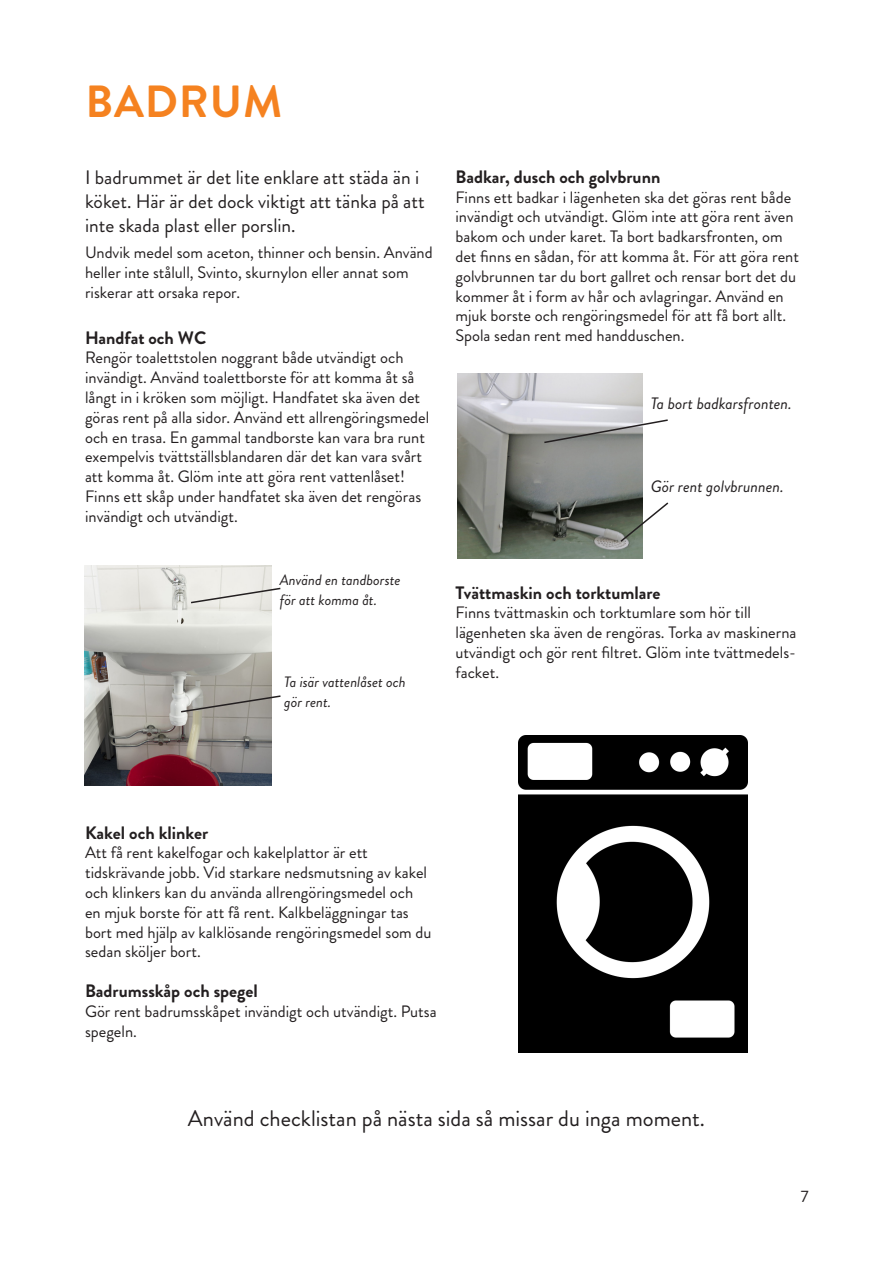
<style>
.page{position:relative;width:893px;height:1263px;background:#fff}
.page>*{position:absolute;margin:0;border:0;box-sizing:border-box;transform-origin:0 0}
.Rubrik_versal{font:700 45px "Brandon Grotesque";letter-spacing:.02em;color:#f58220}
.Mellanrubrik{font:22.5px "Brandon Grotesque";color:#231f20}
.Ingress{font:19.5px/24px "Brandon Grotesque";color:#231f20}
.Mellanrubrik-2{font:700 18px "Brandon Grotesque";color:#231f20}
.Brödtext_första{font:700 18px "Brandon Grotesque";color:#231f20}
.Brödtext_första-2{font:16.5px/19.8px "Brandon Grotesque";color:#231f20}
.Mellanrubrik-3{font:16.5px/19.8px "Brandon Grotesque";color:#231f20}
.Ingress-2{font:16.5px/19.8px "Brandon Grotesque";color:#231f20}
.t1{font:italic 16.5px "Brandon Grotesque";color:#231f20}
.Mellanrubrik-4{font:italic 15px/19.8px "Brandon Grotesque";color:#231f20}
</style>
<div class="page">
<img style="left:85px;top:566px;width:186px;height:219px">
<svg style="left:189px;top:587px;width:92px;height:17px;background:#dcdbd7"></svg>
<svg style="left:179px;top:694px;width:102px;height:19px;background:#a8a5a0"></svg>
<img style="left:458px;top:373px;width:184px;height:185px">
<svg style="left:543px;top:418px;width:125px;height:26px"></svg>
<svg style="left:619px;top:501px;width:50px;height:42px"></svg>
<img style="left:519px;top:735px;width:229px;height:317px">
<p class="Rubrik_versal" style="left:85px;top:70px;width:198px">BADRUM</p>
<p class="Ingress" style="left:85px;top:165px;width:341px">I badrummet är det lite enklare att städa än i köket. Här är det dock viktigt att tänka på att inte skada plast eller porslin.</p>
<p class="Ingress-2" style="left:85px;top:243px;width:349px">Undvik medel som aceton, thinner och bensin. Använd heller inte stålull, Svinto, skurnylon eller annat som riskerar att orsaka repor.</p>
<p class="Brödtext_första" style="left:85px;top:325px;width:123px">Handfat och WC</p>
<p class="Brödtext_första-2" style="left:85px;top:348px;width:346px">Rengör toalettstolen noggrant både utvändigt och invändigt. Använd toalettborste för att komma åt så långt in i kröken som möjligt. Handfatet ska även det göras rent på alla sidor. Använd ett allrengöringsmedel och en trasa. En gammal tandborste kan vara bra runt exempelvis tvättställsblandaren där det kan vara svårt att komma åt. Glöm inte att göra rent vattenlåset!<br>Finns ett skåp under handfatet ska även det rengöras invändigt och utvändigt.</p>
<p class="Mellanrubrik-4" style="left:280px;top:570px;width:122px">Använd en tandborste</p>
<p class="Mellanrubrik-4" style="left:280px;top:590px;width:99px">för att komma åt.</p>
<p class="Mellanrubrik-4" style="left:284px;top:672px;width:123px">Ta isär vattenlåset och gör rent.</p>
<p class="Mellanrubrik-2" style="left:455px;top:164px;width:206px">Badkar, dusch och golvbrunn</p>
<p class="Brödtext_första-2" style="left:455px;top:187px;width:345px">Finns ett badkar i lägenheten ska det göras rent både invändigt och utvändigt. Glöm inte att göra rent även bakom och under karet. Ta bort badkarsfronten, om det finns en sådan, för att komma åt. För att göra rent golvbrunnen tar du bort gallret och rensar bort det du kommer åt i form av hår och avlagringar. Använd en mjuk borste och rengöringsmedel för att få bort allt.<br>Spola sedan rent med handduschen.</p>
<p class="t1" style="left:651px;top:392px;width:143px">Ta bort badkarsfronten.</p>
<p class="t1" style="left:651px;top:475px;width:135px">Gör rent golvbrunnen.</p>
<p class="Mellanrubrik-2" style="left:455px;top:580px;width:207px">Tvättmaskin och torktumlare</p>
<p class="Brödtext_första-2" style="left:455px;top:603px;width:297px">Finns tvättmaskin och torktumlare som hör till</p>
<p class="Brödtext_första-2" style="left:455px;top:623px;width:342px;text-align:justify">lägenheten ska även de rengöras. Torka av maskinerna utvändigt och gör rent filtret. Glöm inte tvättmedels&shy;facket.</p>
<p class="Mellanrubrik-2" style="left:85px;top:820px;width:125px">Kakel och klinker</p>
<p class="Mellanrubrik-3" style="left:85px;top:843px;width:348px">Att få rent kakelfogar och kakelplattor är ett tidskrävande jobb. Vid starkare nedsmutsning av kakel och klinkers kan du använda allrengöringsmedel och en mjuk borste för att få rent. Kalkbeläggningar tas bort med hjälp av kalklösande rengöringsmedel som du sedan sköljer bort.</p>
<p class="Mellanrubrik-2" style="left:85px;top:978px;width:174px">Badrumsskåp och spegel</p>
<p class="Brödtext_första-2" style="left:85px;top:1001px;width:353px">Gör rent badrumsskåpet invändigt och utvändigt. Putsa spegeln.</p>
<p class="Mellanrubrik" style="left:188px;top:1103px;width:518px">Använd checklistan på nästa sida så missar du inga moment.</p>
<p class="Brödtext_första-2" style="left:801px;top:1187px;width:9px">7</p>
</div>
